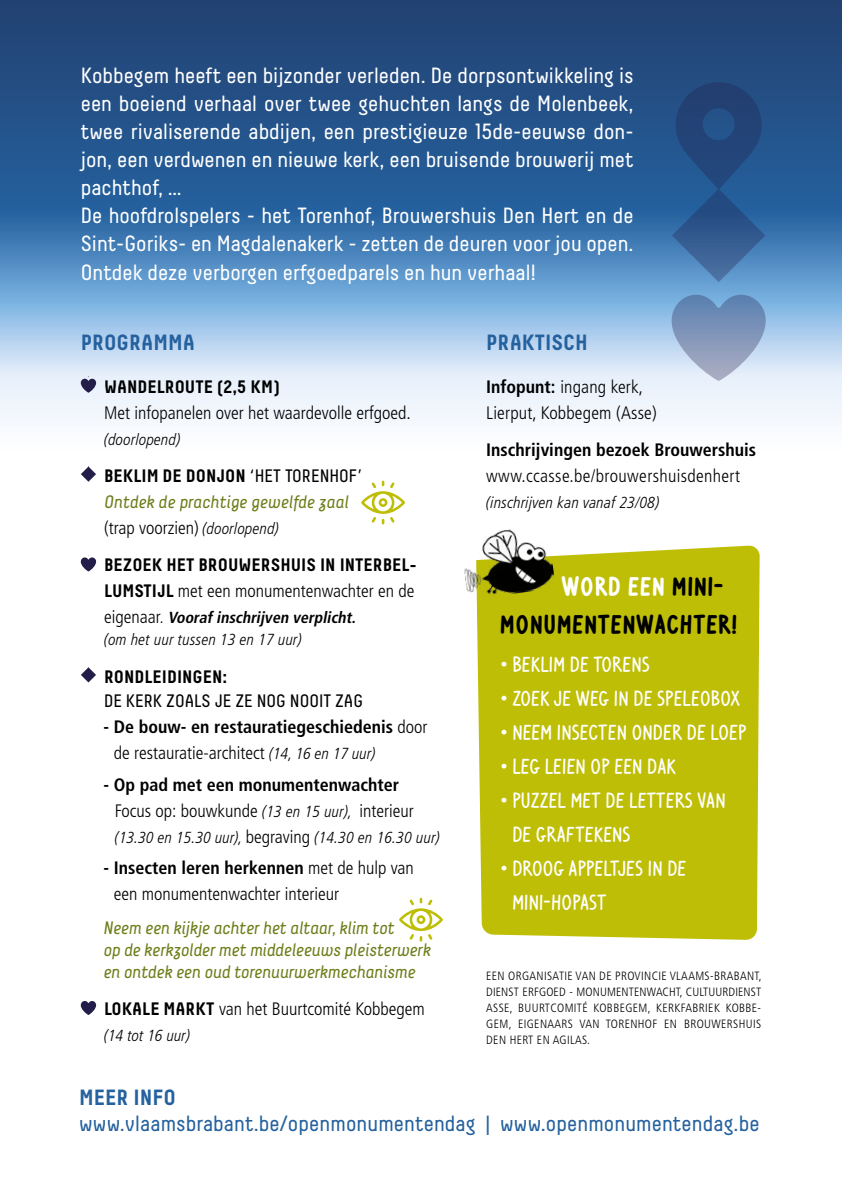
<style>
.page{position:relative;width:842px;height:1191px;background:#fff}
.page>*{position:absolute;margin:0;border:0;box-sizing:border-box;transform-origin:0 0}
.t1{font:700 28px "Ventura Edding";letter-spacing:.03em;color:#000}
.t2{font:700 28px "Ventura Edding";letter-spacing:.03em;color:#fff}
.t3{font:22px/28px "Decima";color:#fff;text-align:justify}
.t4{font:500 22px/34px "Ventura Edding";letter-spacing:.01em;color:#fff}
.t5{font:22px "Decima";letter-spacing:.005em;color:#24619e}
.t6{font:700 22px "Decima";color:#24619e}
.t7{font:300 condensed 18px/26px "Frutiger LT Pro";color:#000}
.t8{font:italic 18px/26px "Decima";letter-spacing:-.01em;color:#6e7d19}
.t9{font:700 condensed 18px/26px "Frutiger LT Pro";color:#000}
.t10{font:700 18px/26px "Decima";color:#000}
.t11{font:300 condensed 18px/26px "Frutiger LT Pro";letter-spacing:.02em;color:#000}
.t12{font:18px/24px "Decima";color:#000}
.t13{font:italic 300 condensed 16px "Frutiger LT Pro";letter-spacing:.01em;color:#000}
.t14{font:italic 700 condensed 16px/22px "Frutiger LT Pro";color:#000}
.t15{font:300 condensed 12px/16px "Frutiger LT Pro";letter-spacing:.03em;color:#000;text-align:justify}
.s1{font-family:"Decima";font-weight:700;font-stretch:normal}
.s2{font-weight:700;font-style:normal;color:#000}
.s3{font-style:normal;color:#000}
.s4{font-family:"Frutiger LT Pro";font-weight:300;font-style:normal;font-stretch:condensed;color:#000}
.s5{font-family:"Frutiger LT Pro";font-weight:300;font-stretch:condensed;font-size:16px;color:#000}
.s6{font-family:"Frutiger LT Pro";font-weight:300;font-stretch:condensed}
.s7{font-weight:300;font-style:normal;font-size:18px}
.s8{font-weight:300}
.s9{font-weight:700}
.s10{font-weight:300;font-style:italic;font-size:16px}
.s11{font-style:italic;font-size:16px}
.s12{font-style:normal;font-size:18px}
.s13{color:#000}
</style>
<div class="page">
<svg style="left:0;top:0;width:842px;height:421px;background:#5b84b1"></svg>
<svg style="left:81px;top:377px;width:15px;height:16px"></svg>
<svg style="left:81px;top:466px;width:15px;height:16px"></svg>
<svg style="left:81px;top:557px;width:15px;height:14px"></svg>
<svg style="left:81px;top:667px;width:15px;height:15px"></svg>
<svg style="left:81px;top:1001px;width:15px;height:14px"></svg>
<svg style="left:361px;top:480px;width:44px;height:44px"></svg>
<svg style="left:399px;top:897px;width:44px;height:44px"></svg>
<div style="left:476px;top:545px;width:284px;height:395px;background:#bebe06"></div>
<img style="left:464px;top:529px;width:92px;height:71px">
<svg style="left:672px;top:82px;width:94px;height:299px;background:#4d73a3"></svg>
<p class="t3" style="left:81px;top:61px;width:554px">Kobbegem heeft een bijzonder verleden. De dorpsontwikkeling is een boeiend verhaal over twee gehuchten langs de Molenbeek, twee rivaliserende abdijen, een prestigieuze 15de-eeuwse don&shy;jon, een verdwenen en nieuwe kerk, een bruisende brouwerij met pachthof, …</p>
<p class="t3" style="left:81px;top:201px;width:554px">De hoofdrolspelers - het Torenhof, Brouwershuis Den Hert en de Sint-Goriks- en Magdalenakerk - zetten de deuren voor jou open.<br>Ontdek deze verborgen erfgoedparels en hun verhaal!</p>
<p class="t6" style="left:81px;top:329px;width:116px">PROGRAMMA</p>
<p class="t7" style="left:104px;top:374px;width:308px"><span class="s1">WANDELROUTE (2,5 KM)<br></span>Met infopanelen over het waardevolle erfgoed.</p>
<p class="t13" style="left:104px;top:430px;width:78px">(doorlopend)</p>
<p class="t8" style="left:104px;top:463px;width:260px"><span class="s2">BEKLIM DE DONJON</span> <span class="s3">‘HET TORENHOF’<br></span>Ontdek de prachtige gewelfde zaal <span class="s4">(trap voorzien)</span> <span class="s5">(doorlopend)</span></p>
<p class="t10" style="left:104px;top:552px;width:314px">BEZOEK HET BROUWERSHUIS IN INTERBEL-<br>LUMSTIJL <span class="s6">met een monumentenwachter en de</span></p>
<p class="t14" style="left:104px;top:607px;width:256px"><span class="s7">e i g e n a a r</span> <span class="s8">.</span> Voorafinschrijven verplicht. <span class="s8">(om het uur tussen 13 en 17 uur)</span></p>
<p class="t12" style="left:104px;top:664px;width:260px"><span class="s9">RONDLEIDINGEN:<br></span>DE KERK ZOALS JE ZE NOG NOOIT ZAG</p>
<p class="t9" style="left:114px;top:713px;width:315px;text-indent:-10px">- De bouw- en restauratiegeschiedenis <span class="s8">door de restauratie-architect</span> <span class="s10">(14, 16 en 17 uur)</span></p>
<p class="t9" style="left:103px;top:771px;width:297px">- Op pad met een monumentenwachter</p>
<p class="t7" style="left:115px;top:797px;width:301px">Focus op: bouwkunde <span class="s11">(13 en 15 uur),</span> interieur</p>
<p class="t13" style="left:115px;top:828px;width:327px">(13.30 en 15.30 uur), <span class="s12">begraving</span> (14.30 en 16.30 uur)</p>
<p class="t7" style="left:114px;top:855px;width:302px;text-indent:-10px"><span class="s9">- Insecten leren herkennen</span> met de hulp van een monumentenwachter interieur</p>
<p class="t8" style="left:103px;top:916px;width:329px;line-height:22px">Neem een kijkje achter het altaar, klim tot<br>op de kerkzolder met middeleeuws pleisterwerk en ontdek een oud torenuurwerkmechanisme</p>
<p class="t7" style="left:104px;top:996px;width:322px"><span class="s1">LOKALE MARKT</span> van het Buurtcomité Kobbegem</p>
<p class="t13" style="left:104px;top:1026px;width:88px">(14 tot 16 uur)</p>
<p class="t6" style="left:486px;top:329px;width:103px">PRAKTISCH</p>
<p class="t7" style="left:486px;top:374px;width:172px"><span class="s9">Infopunt:</span> ingang kerk,<br>Lierput, Kobbegem (Asse)</p>
<p class="t11" style="left:486px;top:437px;width:271px"><span class="s9">Inschrijvingen bezoek Brouwershuis </span>www.ccasse.be/brouwershuisdenhert</p>
<p class="t13" style="left:486px;top:493px;width:175px">(inschrijven kan vanaf 23/08)</p>
<p class="t2" style="left:562px;top:569px;width:163px">WORD EEN <span class="s13">MINI-</span></p>
<p class="t1" style="left:500px;top:607px;width:239px">MONUMENTENWACHTER!</p>
<p class="t4" style="left:501px;top:646px;width:150px">• BEKLIM DE TORENS</p>
<p class="t4" style="left:501px;top:680px;width:241px">• ZOEK JE WEG IN DE SPELEOBOX</p>
<p class="t4" style="left:501px;top:714px;width:247px">• NEEM INSECTEN ONDER DE LOEP</p>
<p class="t4" style="left:501px;top:748px;width:177px">• LEG LEIEN OP EEN DAK</p>
<p class="t4" style="left:512px;top:782px;width:215px;text-indent:-11px">• PUZZEL MET DE LETTERS VAN<br>DE GRAFTEKENS</p>
<p class="t4" style="left:512px;top:850px;width:175px;text-indent:-11px">• DROOG APPELTJES IN DE<br>MINI-HOPAST</p>
<p class="t15" style="left:486px;top:968px;width:277px">EEN ORGANISATIE VAN DE PROVINCIE VLAAMS-BRABANT, DIENST ERFGOED - MONUMENTENWACHT, CULTUURDIENST ASSE, BUURTCOMITÉ KOBBEGEM, KERKFABRIEK KOBBE-GEM, EIGENAARS VAN TORENHOF EN BROUWERSHUIS DEN HERT EN AGILAS.</p>
<p class="t6" style="left:79px;top:1084px;width:98px">MEER INFO</p>
<p class="t5" style="left:79px;top:1111px;width:682px">www.vlaamsbrabant.be/openmonumentendag | www.openmonumentendag.be</p>
</div>
